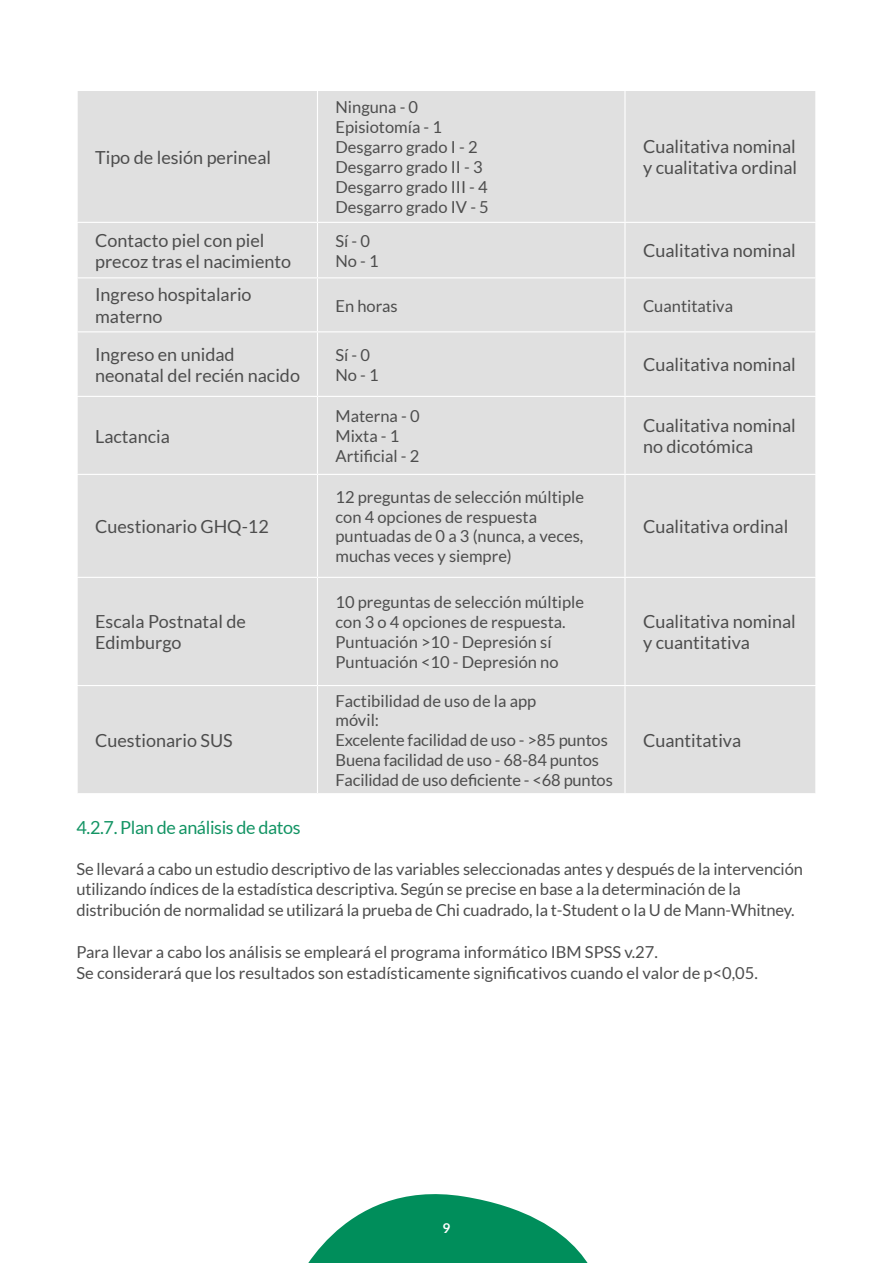
<style>
.page{position:relative;width:893px;height:1263px;background:#fff}
.page>*{position:absolute;margin:0;border:0;box-sizing:border-box;transform-origin:0 0}
.t1{font:18px "Lato";color:#4d4d4d}
.t2{font:18px "Lato";letter-spacing:-.02em;color:#139464}
.t3{font:16.5px/19.8px "Lato";color:#4d4d4d}
.t4{font:700 13.5px "Lato";color:#fff}
</style>
<div class="page">
<svg style="left:308px;top:1194px;width:280px;height:69px"></svg>
<div style="left:78px;top:91px;width:737px;height:702px;background:#e0e0e0"></div>
<hr style="left:317px;top:91px;width:1px;height:131px;background:#fff">
<hr style="left:624px;top:91px;width:2px;height:131px;background:#fff">
<hr style="left:77px;top:222px;width:240px;height:1px;background:#fff">
<hr style="left:317px;top:222px;width:308px;height:1px;background:#fff">
<hr style="left:317px;top:223px;width:1px;height:54px;background:#fff">
<hr style="left:625px;top:222px;width:191px;height:1px;background:#fff">
<hr style="left:624px;top:223px;width:2px;height:54px;background:#fff">
<hr style="left:77px;top:277px;width:240px;height:1px;background:#fff">
<hr style="left:317px;top:277px;width:308px;height:1px;background:#fff">
<hr style="left:317px;top:278px;width:1px;height:53px;background:#fff">
<hr style="left:625px;top:277px;width:191px;height:1px;background:#fff">
<hr style="left:624px;top:278px;width:2px;height:53px;background:#fff">
<hr style="left:77px;top:331px;width:240px;height:1px;background:#fff">
<hr style="left:317px;top:331px;width:308px;height:1px;background:#fff">
<hr style="left:317px;top:332px;width:1px;height:64px;background:#fff">
<hr style="left:625px;top:331px;width:191px;height:1px;background:#fff">
<hr style="left:624px;top:332px;width:2px;height:64px;background:#fff">
<hr style="left:77px;top:396px;width:240px;height:1px;background:#fff">
<hr style="left:317px;top:396px;width:308px;height:1px;background:#fff">
<hr style="left:317px;top:397px;width:1px;height:77px;background:#fff">
<hr style="left:625px;top:396px;width:191px;height:1px;background:#fff">
<hr style="left:624px;top:397px;width:2px;height:77px;background:#fff">
<hr style="left:77px;top:474px;width:240px;height:1px;background:#fff">
<hr style="left:317px;top:474px;width:308px;height:1px;background:#fff">
<hr style="left:317px;top:475px;width:1px;height:102px;background:#fff">
<hr style="left:625px;top:474px;width:191px;height:1px;background:#fff">
<hr style="left:624px;top:475px;width:2px;height:102px;background:#fff">
<hr style="left:77px;top:577px;width:240px;height:1px;background:#fff">
<hr style="left:317px;top:577px;width:308px;height:1px;background:#fff">
<hr style="left:317px;top:578px;width:1px;height:107px;background:#fff">
<hr style="left:625px;top:577px;width:191px;height:1px;background:#fff">
<hr style="left:624px;top:578px;width:2px;height:107px;background:#fff">
<hr style="left:77px;top:685px;width:240px;height:1px;background:#fff">
<hr style="left:317px;top:685px;width:308px;height:1px;background:#fff">
<hr style="left:317px;top:686px;width:1px;height:107px;background:#fff">
<hr style="left:625px;top:685px;width:191px;height:1px;background:#fff">
<hr style="left:624px;top:686px;width:2px;height:107px;background:#fff">
<p class="t1" style="left:95px;top:147px;width:177px">Tipo de lesión perineal</p>
<p class="t1" style="left:95px;top:230px;width:171px">Contacto piel con piel</p>
<p class="t1" style="left:95px;top:252px;width:198px">precoz tras el nacimiento</p>
<p class="t1" style="left:95px;top:285px;width:158px">Ingreso hospitalario</p>
<p class="t1" style="left:95px;top:306px;width:69px">materno</p>
<p class="t1" style="left:95px;top:344px;width:141px">Ingreso en unidad</p>
<p class="t1" style="left:95px;top:366px;width:206px">neonatal del recién nacido</p>
<p class="t1" style="left:95px;top:426px;width:76px">Lactancia</p>
<p class="t1" style="left:95px;top:517px;width:175px">Cuestionario GHQ-12</p>
<p class="t1" style="left:95px;top:611px;width:152px">Escala Postnatal de</p>
<p class="t1" style="left:95px;top:633px;width:88px">Edimburgo</p>
<p class="t1" style="left:95px;top:730px;width:139px">Cuestionario SUS</p>
<p class="t3" style="left:335px;top:97px;width:84px">Ninguna - 0</p>
<p class="t3" style="left:335px;top:117px;width:108px">Episiotomía - 1</p>
<p class="t3" style="left:335px;top:137px;width:144px">Desgarro grado I - 2</p>
<p class="t3" style="left:335px;top:157px;width:149px">Desgarro grado II - 3</p>
<p class="t3" style="left:335px;top:177px;width:154px">Desgarro grado III - 4</p>
<p class="t3" style="left:335px;top:196px;width:155px">Desgarro grado IV - 5</p>
<p class="t3" style="left:335px;top:231px;width:36px">Sí - 0</p>
<p class="t3" style="left:335px;top:251px;width:45px">No - 1</p>
<p class="t1" style="left:643px;top:136px;width:154px">Cualitativa nominal</p>
<p class="t1" style="left:643px;top:158px;width:156px">y cualitativa ordinal</p>
<p class="t1" style="left:643px;top:241px;width:154px">Cualitativa nominal</p>
<p class="t3" style="left:335px;top:295px;width:64px">En horas</p>
<p class="t3" style="left:643px;top:295px;width:92px">Cuantitativa</p>
<p class="t3" style="left:335px;top:345px;width:36px">Sí - 0</p>
<p class="t3" style="left:335px;top:365px;width:45px">No - 1</p>
<p class="t3" style="left:335px;top:406px;width:86px">Materna - 0</p>
<p class="t3" style="left:335px;top:426px;width:65px">Mixta - 1</p>
<p class="t3" style="left:335px;top:446px;width:85px">Artificial - 2</p>
<p class="t3" style="left:335px;top:487px;width:250px">12 preguntas de selección múltiple</p>
<p class="t3" style="left:335px;top:507px;width:203px">con 4 opciones de respuesta</p>
<p class="t3" style="left:335px;top:526px;width:249px">puntuadas de 0 a 3 (nunca, a veces,</p>
<p class="t3" style="left:335px;top:546px;width:178px">muchas veces y siempre)</p>
<p class="t3" style="left:335px;top:592px;width:250px">10 preguntas de selección múltiple</p>
<p class="t3" style="left:335px;top:612px;width:232px">con 3 o 4 opciones de respuesta.</p>
<p class="t3" style="left:335px;top:632px;width:218px">Puntuación &gt;10 - Depresión sí</p>
<p class="t3" style="left:335px;top:652px;width:225px">Puntuación &lt;10 - Depresión no</p>
<p class="t3" style="left:335px;top:691px;width:202px">Factibilidad de uso de la app</p>
<p class="t3" style="left:335px;top:710px;width:45px">móvil:</p>
<p class="t3" style="left:335px;top:730px;width:274px">Excelente facilidad de uso - &gt;85 puntos</p>
<p class="t3" style="left:335px;top:750px;width:265px">Buena facilidad de uso - 68-84 puntos</p>
<p class="t3" style="left:335px;top:770px;width:279px">Facilidad de uso deficiente - &lt;68 puntos</p>
<p class="t1" style="left:643px;top:355px;width:154px">Cualitativa nominal</p>
<p class="t1" style="left:643px;top:415px;width:154px">Cualitativa nominal</p>
<p class="t1" style="left:643px;top:437px;width:112px">no dicotómica</p>
<p class="t1" style="left:643px;top:517px;width:147px">Cualitativa ordinal</p>
<p class="t1" style="left:643px;top:611px;width:154px">Cualitativa nominal</p>
<p class="t1" style="left:643px;top:633px;width:109px">y cuantitativa</p>
<p class="t1" style="left:643px;top:730px;width:100px">Cuantitativa</p>
<p class="t2" style="left:77px;top:817px;width:226px">4.2.7. Plan de análisis de datos</p>
<p class="t3" style="left:77px;top:859px;width:728px">Se llevará a cabo un estudio descriptivo de las variables seleccionadas antes y después de la intervención utilizando índices de la estadística descriptiva. Según se precise en base a la determinación de la</p>
<p class="t3" style="left:77px;top:900px;width:719px">distribución de normalidad se utilizará la prueba de Chi cuadrado, la t-Student o la U de Mann-Whitney.</p>
<p class="t3" style="left:77px;top:942px;width:583px">Para llevar a cabo los análisis se empleará el programa informático IBM SPSS v.27.</p>
<p class="t3" style="left:77px;top:963px;width:683px">Se considerará que los resultados son estadísticamente significativos cuando el valor de p&lt;0,05.</p>
<p class="t4" style="left:443px;top:1221px;width:9px">9</p>
</div>
